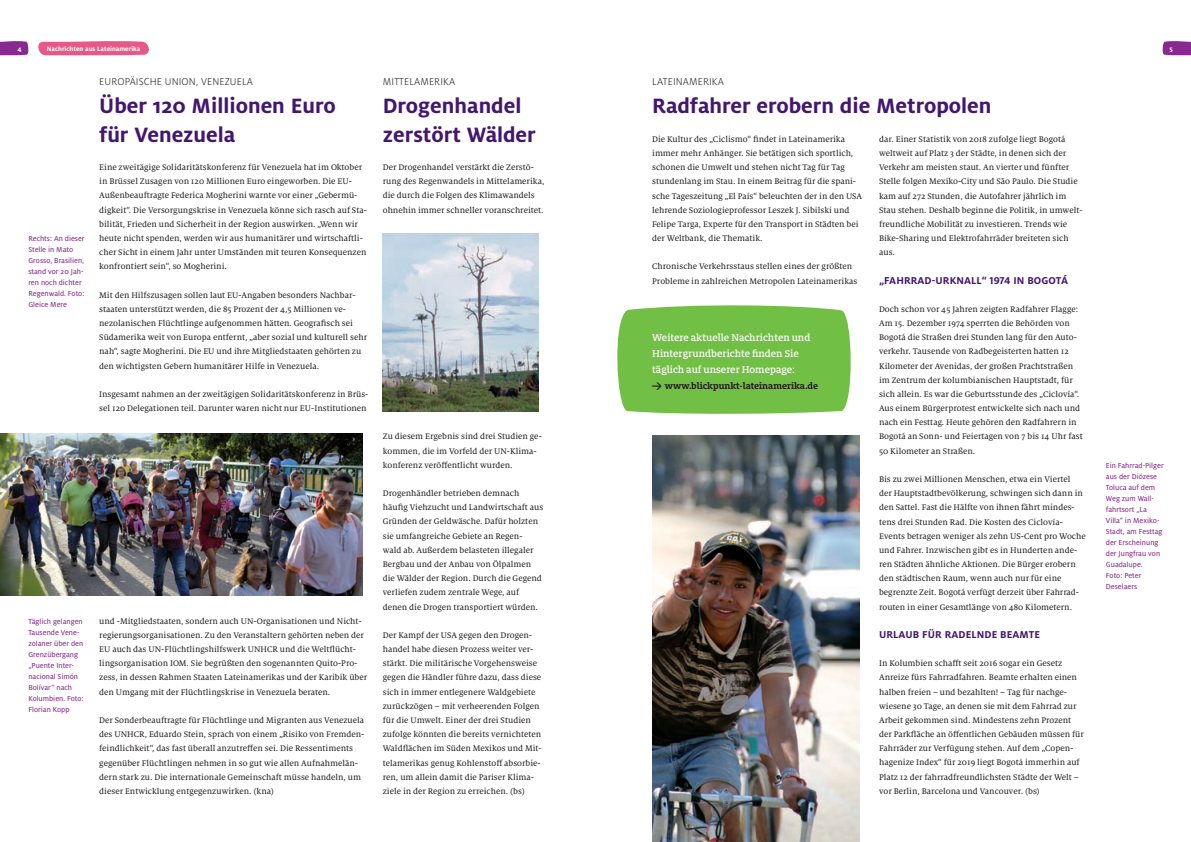
<style>
.page{position:relative;width:1191px;height:842px;background:#fff}
.page>*{position:absolute;margin:0;border:0;box-sizing:border-box;transform-origin:0 0}
.t1{font:700 23px/28.3px "Milo OT";color:#43176e}
.t2{font:500 11px/16px "Milo Slab Pro";color:#fff}
.t3{font:700 11px "Milo OT";letter-spacing:.01em;color:#43176e}
.t4{font:300 11px "Milo OT";letter-spacing:.01em;color:#231f20}
.t5{font:700 10px "Milo Slab Pro";color:#231f20}
.t6{font:9px/14.2px "Milo Serif OT Text";color:#231f20}
.t7{font:8px/11px "Milo OT Text";color:#892890}
.t8{font:700 7px "Milo OT";color:#fff}
.s1{font-family:"The Sans Bold Expert";font-weight:400}
</style>
<div class="page">
<div style="left:617px;top:305px;width:234px;height:109px;background:#71bf44"></div>
<svg style="left:1162px;top:41px;width:29px;height:14px"></svg>
<svg style="left:0;top:41px;width:29px;height:14px"></svg>
<svg style="left:38px;top:41px;width:111px;height:14px;background:#e7628f"></svg>
<img style="left:383px;top:234px;width:155px;height:177px">
<img style="left:0;top:433px;width:363px;height:162px">
<img style="left:652px;top:435px;width:207px;height:407px">
<p class="t8" style="left:17px;top:45px;width:6px">4</p>
<p class="t8" style="left:47px;top:45px;width:95px">Nachrichten aus Lateinamerika</p>
<p class="t8" style="left:1169px;top:45px;width:5px">5</p>
<p class="t7" style="left:28px;top:233px;width:58px">Rechts: An dieser<br>Stelle in Mato<br>Grosso, Brasilien, stand vor 20 Jah&shy;ren noch dichter<br>Regenwald. Foto:<br>Gleice Mere</p>
<p class="t4" style="left:99px;top:76px;width:155px">EUROPÄISCHE UNION, VENEZUELA</p>
<h1 class="t1" style="left:99px;top:92px;width:238px">Über 120 Millionen Euro für Venezuela</h1>
<p class="t6" style="left:99px;top:160px;width:269px">Eine zweitägige Solidaritätskonferenz für Venezuela hat im Oktober in Brüssel Zusagen von 120 Millionen Euro eingeworben. Die EU-Außenbeauftragte Federica Mogherini warnte vor einer „Gebermü&shy;digkeit“. Die Versorgungskrise in Venezuela könne sich rasch auf Sta&shy;bilität, Frieden und Sicherheit in der Region auswirken. „Wenn wir heute nicht spenden, werden wir aus humanitärer und wirtschaftli&shy;cher Sicht in einem Jahr unter Umständen mit teuren Konsequenzen konfrontiert sein“, so Mogherini.</p>
<p class="t6" style="left:99px;top:288px;width:269px">Mit den Hilfszusagen sollen laut EU-Angaben besonders Nachbar&shy;staaten unterstützt werden, die 85 Prozent der 4,5 Millionen ve&shy;nezolanischen Flüchtlinge aufgenommen hätten. Geografisch sei Südamerika weit von Europa entfernt, „aber sozial und kulturell sehr nah“, sagte Mogherini. Die EU und ihre Mitgliedstaaten gehörten zu den wichtigsten Gebern humanitärer Hilfe in Venezuela.</p>
<p class="t6" style="left:99px;top:387px;width:271px">Insgesamt nahmen an der zweitägigen Solidaritätskonferenz in Brüs&shy;sel 120 Delegationen teil. Darunter waren nicht nur EU-Institutionen</p>
<p class="t7" style="left:28px;top:616px;width:57px">Täglich gelangen<br>Tausende Vene&shy;zolaner über den<br>Grenzübergang „Puente Inter&shy;nacional Simón<br>Bolívar“ nach<br>Kolumbien. Foto:<br>Florian Kopp</p>
<p class="t6" style="left:99px;top:614px;width:269px">und -Mitgliedstaaten, sondern auch UN-Organisationen und Nicht&shy;regierungsorganisationen. Zu den Veranstaltern gehörten neben der EU auch das UN-Flüchtlingshilfswerk UNHCR und die Weltflücht&shy;lingsorganisation IOM. Sie begrüßten den sogenannten Quito-Pro&shy;zess, in dessen Rahmen Staaten Lateinamerikas und der Karibik über den Umgang mit der Flüchtlingskrise in Venezuela beraten.</p>
<p class="t6" style="left:99px;top:713px;width:267px">Der Sonderbeauftragte für Flüchtlinge und Migranten aus Venezuela des UNHCR, Eduardo Stein, sprach von einem „Risiko von Fremden&shy;feindlichkeit“, das fast überall anzutreffen sei. Die Ressentiments gegenüber Flüchtlingen nehmen in so gut wie allen Aufnahmelän&shy;dern stark zu. Die internationale Gemeinschaft müsse handeln, um dieser Entwicklung entgegenzuwirken. (kna)</p>
<p class="t4" style="left:383px;top:76px;width:74px">MITTELAMERIKA</p>
<h1 class="t1" style="left:383px;top:92px;width:155px">Drogenhandel zerstört Wälder</h1>
<p class="t6" style="left:383px;top:160px;width:163px">Der Drogenhandel verstärkt die Zerstö&shy;rung des Regenwandels in Mittelamerika, die durch die Folgen des Klimawandels ohnehin immer schneller voranschreitet.</p>
<p class="t6" style="left:383px;top:430px;width:160px">Zu diesem Ergebnis sind drei Studien ge&shy;kommen, die im Vorfeld der UN-Klima&shy;konferenz veröffentlicht wurden.</p>
<p class="t6" style="left:383px;top:486px;width:162px">Drogenhändler betrieben demnach häufig Viehzucht und Landwirtschaft aus Gründen der Geldwäsche. Dafür holzten sie umfangreiche Gebiete an Regen&shy;wald ab. Außerdem belasteten illegaler Bergbau und der Anbau von Ölpalmen die Wälder der Region. Durch die Gegend verliefen zudem zentrale Wege, auf denen die Drogen transportiert würden.</p>
<p class="t6" style="left:383px;top:628px;width:160px">Der Kampf der USA gegen den Drogen&shy;handel habe diesen Prozess weiter ver&shy;stärkt. Die militärische Vorgehensweise gegen die Händler führe dazu, dass diese sich in immer entlegenere Waldgebiete zurückzögen – mit verheerenden Folgen für die Umwelt. Einer der drei Studien zufolge könnten die bereits vernichteten Waldflächen im Süden Mexikos und Mit&shy;telamerikas genug Kohlenstoff absorbie&shy;ren, um allein damit die Pariser Klima&shy;ziele in der Region zu erreichen. (bs)</p>
<p class="t4" style="left:652px;top:76px;width:73px">LATEINAMERIKA</p>
<h1 class="t1" style="left:652px;top:92px;width:341px">Radfahrer erobern die Metropolen</h1>
<p class="t6" style="left:652px;top:132px;width:211px">Die Kultur des „Ciclismo“ findet in Lateinamerika immer mehr Anhänger. Sie betätigen sich sportlich, schonen die Umwelt und stehen nicht Tag für Tag stundenlang im Stau. In einem Beitrag für die spani&shy;sche Tageszeitung „El País“ beleuchten der in den USA lehrende Soziologieprofessor Leszek J. Sibilski und Felipe Targa, Experte für den Transport in Städten bei der Weltbank, die Thematik.</p>
<p class="t6" style="left:652px;top:260px;width:207px">Chronische Verkehrsstaus stellen eines der größten<br>Probleme in zahlreichen Metropolen Lateinamerikas</p>
<p class="t2" style="left:652px;top:329px;width:160px">Weitere aktuelle Nachrichten und<br>Hintergrundberichte finden Sie täglich auf unserer Homepage:</p>
<p class="t5" style="left:652px;top:379px;width:167px"><span class="s1">Y</span> www.blickpunkt-lateinamerika.de</p>
<p class="t6" style="left:879px;top:132px;width:205px">dar. Einer Statistik von 2018 zufolge liegt Bogotá weltweit auf Platz 3 der Städte, in denen sich der Verkehr am meisten staut. An vierter und fünfter Stelle folgen Mexiko-City und São Paulo. Die Studie kam auf 272 Stunden, die Autofahrer jährlich im Stau stehen. Deshalb beginne die Politik, in umwelt&shy;freundliche Mobilität zu investieren. Trends wie Bike-Sharing und Elektrofahrräder breiteten sich aus.</p>
<p class="t3" style="left:879px;top:274px;width:190px">„FAHRRAD-URKNALL“ 1974 IN BOGOTÁ</p>
<p class="t6" style="left:879px;top:302px;width:205px">Doch schon vor 45 Jahren zeigten Radfahrer Flagge:<br>Am 15. Dezember 1974 sperrten die Behörden von Bogotá die Straßen drei Stunden lang für den Auto&shy;verkehr. Tausende von Radbegeisterten hatten 12<br>Kilometer der Avenidas, der großen Prachtstraßen im Zentrum der kolumbianischen Hauptstadt, für sich allein. Es war die Geburtsstunde des „Ciclovía“.<br>Aus einem Bürgerprotest entwickelte sich nach und nach ein Festtag. Heute gehören den Radfahrern in Bogotá an Sonn- und Feiertagen von 7 bis 14 Uhr fast 50 Kilometer an Straßen.</p>
<p class="t6" style="left:879px;top:472px;width:208px">Bis zu zwei Millionen Menschen, etwa ein Viertel<br>der Hauptstadtbevölkerung, schwingen sich dann in den Sattel. Fast die Hälfte von ihnen fährt mindes&shy;tens drei Stunden Rad. Die Kosten des Ciclovía-Events betragen weniger als zehn US-Cent pro Woche und Fahrer. Inzwischen gibt es in Hunderten ande&shy;ren Städten ähnliche Aktionen. Die Bürger erobern den städtischen Raum, wenn auch nur für eine begrenzte Zeit. Bogotá verfügt derzeit über Fahrrad&shy;routen in einer Gesamtlänge von 480 Kilometern.</p>
<p class="t3" style="left:879px;top:628px;width:162px">URLAUB FÜR RADELNDE BEAMTE</p>
<p class="t6" style="left:879px;top:656px;width:206px">In Kolumbien schafft seit 2016 sogar ein Gesetz Anreize fürs Fahrradfahren. Beamte erhalten einen halben freien – und bezahlten! – Tag für nachge&shy;wiesene 30 Tage, an denen sie mit dem Fahrrad zur Arbeit gekommen sind. Mindestens zehn Prozent der Parkfläche an öffentlichen Gebäuden müssen für Fahrräder zur Verfügung stehen. Auf dem „Copen&shy;hagenize Index“ für 2019 liegt Bogotá immerhin auf Platz 12 der fahrradfreundlichsten Städte der Welt – vor Berlin, Barcelona und Vancouver. (bs)</p>
<p class="t7" style="left:1106px;top:460px;width:59px">Ein Fahrrad-Pilger aus der Diözese<br>Toluca auf dem<br>Weg zum Wall&shy;fahrtsort „La<br>Villa“ in Mexiko-<br>Stadt, am Festtag der Erscheinung der Jungfrau von<br>Guadalupe.<br>Foto: Peter<br>Deselaers</p>
</div>
